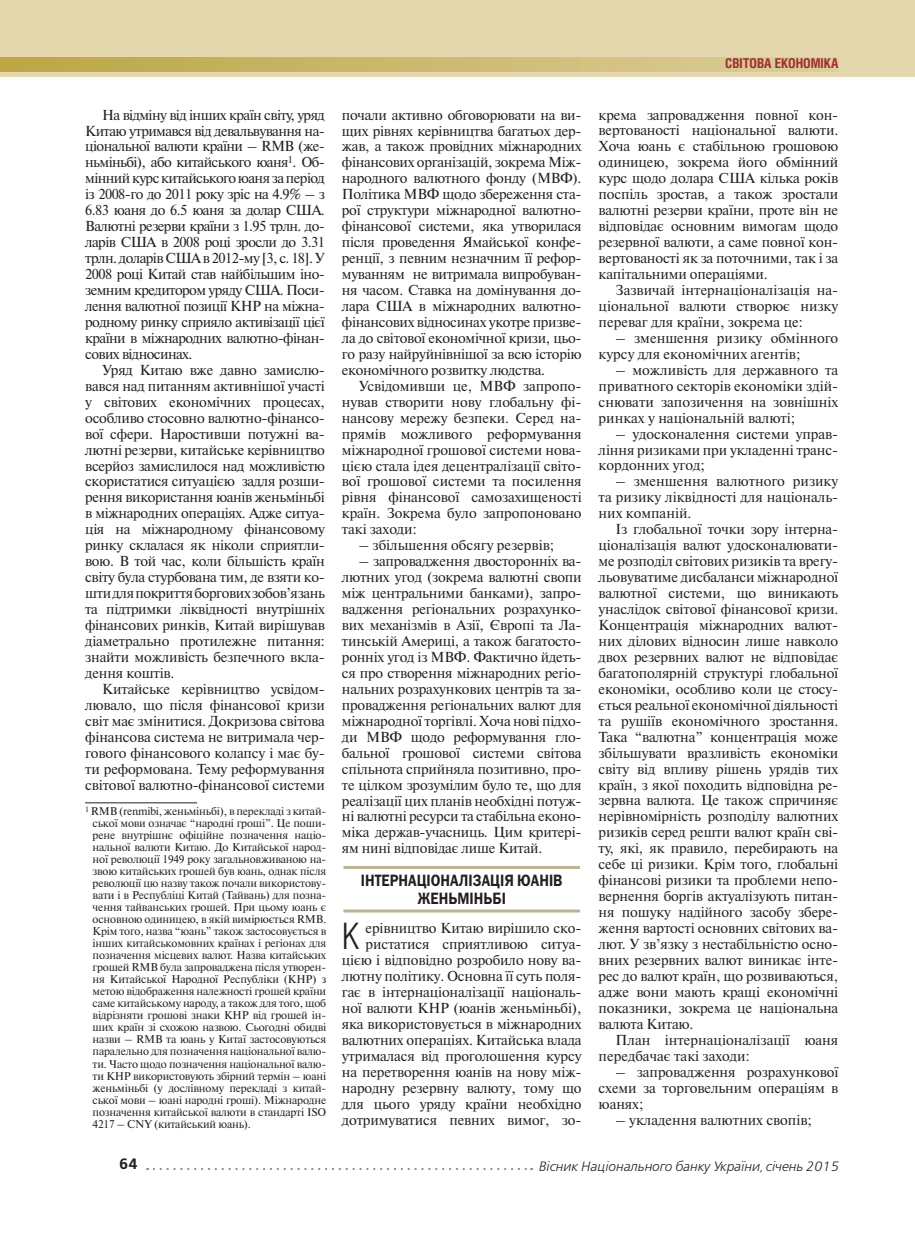
<style>
.page{position:relative;width:915px;height:1234px;background:#fff}
.page>*{position:absolute;margin:0;border:0;box-sizing:border-box;transform-origin:0 0}
.t1{font:300 36.6px "Helios Cond";color:#231f20}
.t2{font:16.5px/18px "Franklin Gothic Demi C";color:#231f20;text-align:center;scale:.85 1}
.t3{font:15px "Free Set Demi Bold C";color:#231f20}
.t4{font:14.4px/15.9px "Newton C";letter-spacing:-.01em;color:#231f20;text-align:justify}
.t5{font:italic 13.5px "Free Set Light C";color:#231f20}
.t6{font:700 13.5px "Helios Cond";color:#9e2d32}
.t7{font:11.25px/12px "Newton C";letter-spacing:-.015em;color:#231f20;text-align:justify}
.s1{font-size:10.5px}
</style>
<div class="page">
<div style="left:0;top:0;width:914px;height:77px;background:#e5d8ae"></div>
<svg style="left:0;top:57px;width:838px;height:14px;background:#cbb96f"></svg>
<svg style="left:154px;top:1167px;width:378px;height:2px"></svg>
<hr style="left:343px;top:865px;width:237px;height:3px;background:#bdb497">
<hr style="left:343px;top:909px;width:237px;height:3px;background:#bdb497">
<hr style="left:85px;top:802px;width:112px;height:1px;background:#231f20">
<p class="t4" style="left:85px;top:108px;width:241px;text-indent:17px">На відміну від інших країн світу, уряд Китаю утримався від девальвування на&shy;ціональної валюти країни – RMB (же&shy;ньміньбі), або китайського юаня<sup>1</sup>. Об&shy;мінний курс китайського юаня за період із 2008-го до 2011 року зріс на 4.9% – з 6.83 юаня до 6.5 юаня за долар США.<br>Валютні резерви країни з 1.95 трлн. до&shy;ларів США в 2008 році зросли до 3.31 трлн. доларів США в 2012-му [3, с. 18]. У 2008 році Китай став найбільшим іно&shy;земним кредитором уряду США. Поси&shy;лення валютної позиції КНР на міжна&shy;родному ринку сприяло активізації цієї країни в міжнародних валютно-фінан&shy;со вих відносинах.</p>
<p class="t4" style="left:85px;top:363px;width:241px;text-indent:17px">Уряд Китаю вже давно замислю&shy;вався над питанням активнішої участі у світових економічних процесах, особливо стосовно валютно-фінан со&shy;вої сфери. Наростивши потужні ва&shy;лютні резерви, китайське керівництво всерйоз замислилося над можливістю скористатися ситуацією задля розши&shy;рення використання юанів женьміньбі в міжнародних операціях. Адже ситуа&shy;ція на міжнародному фінансовому ринку склалася як ніколи сприятли&shy;вою. В той час, коли більшість країн світу була стурбована тим, де взяти ко&shy;шти для покриття боргових зобов’язань та під тримки ліквідності внутрішніх фінансових ринків, Китай вирішував діаметрально протилежне питання: знайти можливість безпечного вкла&shy;дення коштів.</p>
<p class="t4" style="left:85px;top:682px;width:241px;text-indent:17px">Китайське керівництво усвідом&shy;лювало, що після фінансової кризи світ має змінитися. Докризова світова фінансова система не витримала чер&shy;гового фінансового колапсу і має бу&shy;ти реформована. Тему реформування світової валютно-фінансової системи</p>
<p class="t7" style="left:93px;top:806px;width:235px;text-indent:-8px"><sup>1</sup> RMB (renmibi, женьміньбі), в перекладі з китай&shy;ської мови означає “народні гроші”. Це поши&shy;рене внутрішнє офіційне позначення націо&shy;нальної валюти Китаю. До Китайської народ&shy;ної революції 1949 року загальновживаною на&shy;звою китайських грошей був юань, однак після революції цю назву також почали використову&shy;вати і в Республіці Китай (Тайвань) для позна&shy;чення тайванських грошей. При цьому юань є основною одиницею, в якій вимірюється RMB.<br>Крім того, назва “юань” також застосовується в інших китайськомовних країнах і регіонах для позначення місцевих валют. Назва китайських грошей RMB була запроваджена після утворен&shy;ня Китайської Народної Республіки (КНР) з метою відображення належності грошей країни саме китайському народу, а також для того, щоб відрізняти грошові знаки КНР від грошей ін&shy;ших країн зі схожою назвою. Сьогодні обидві назви – RMB та юань у Китаї застосовуються паралельно для позначення національної валю&shy;ти. Часто щодо позначення національної валю&shy;ти КНР використовують збірний термін – юані женьміньбі (у дослівному перекладі з китай&shy;ської мови – юані народні гроші). Міжнародне позначення китайської валюти в стандарті ISO 4217 – CNY (китайський юань).</p>
<p class="t4" style="left:342px;top:108px;width:241px">почали активно обговорювати на ви&shy;щих рівнях керівництва багатьох дер&shy;жав, а також провідних міжнародних фінансових організацій, зокрема Між&shy;народного валютного фонду (МВФ).<br>Політика МВФ щодо збереження ста&shy;рої структури міжнародної валютно&shy;фі нансової системи, яка утворилася після проведення Ямайської конфе&shy;ренції, з певним незначним її рефор&shy;муванням не витримала випробуван&shy;ня часом. Ставка на домінування до&shy;лара США в міжнародних валютно&shy;фінан сових відносинах укотре призве&shy;ла до світової економічної кризи, цьо&shy;го разу найруйнівнішої за всю історію економічного розвитку людства.</p>
<p class="t4" style="left:342px;top:379px;width:241px;text-indent:17px">Усвідомивши це, МВФ запропо&shy;нував створити нову глобальну фі&shy;нансову мережу безпеки. Серед на&shy;прямів можливого реформування міжнародної грошової системи нова&shy;цією стала ідея децентралізації світо&shy;вої грошової системи та посилення рівня фінансової самозахищеності країн. Зокрема було запропоновано такі заходи:</p>
<p class="t4" style="left:359px;top:538px;width:197px">– збільшення обсягу резервів;</p>
<p class="t4" style="left:342px;top:554px;width:241px;text-indent:17px">– запровадження двосторонніх ва&shy;лютних угод (зокрема валютні свопи між центральними банками), запро&shy;вадження регіональних розрахунко&shy;вих механізмів в Азії, Європі та Ла&shy;тинській Америці, а також багатосто&shy;ронніх угод із МВФ. Фактично йдеть&shy;ся про створення міжнародних регіо&shy;нальних розрахункових центрів та за&shy;провадження регіональних валют для міжнародної торгівлі. Хоча нові підхо&shy;ди МВФ щодо реформування гло&shy;бальної грошової системи світова спільнота сприйняла позитивно, про&shy;те цілком зрозумілим було те, що для реалізації цих планів необхідні потуж&shy;ні валютні ресурси та стабільна еконо&shy;міка держав-учасниць. Цим критері&shy;ям нині відповідає лише Китай.</p>
<p class="t2" style="left:361px;top:871px;width:239px">ІНТЕРНАЦІОНАЛІЗАЦІЯ ЮАНІВ<br>ЖЕНЬМІНЬБІ</p>
<h1 class="t1" style="left:342px;top:921px;width:19px">К</h1>
<p class="t4" style="left:342px;top:921px;width:241px;text-align:right">ерівництво Китаю вирішило ско&shy;ристатися сприятливою ситуа&shy;цією і відповідно розробило нову ва&shy;лютну політику. Основна її суть поля&shy;гає в інтернаціоналізації національ&shy;ної валюти КНР (юанів женьміньбі), яка використовується в міжнародних валютних операціях. Китайська влада утрималася від проголошення курсу на перетворення юанів на нову між&shy;народну резервну валюту, тому що для цього уряду країни необхідно до тримуватися певних вимог, зо-</p>
<p class="t6" style="left:725px;top:58px;width:115px">СВІТОВА ЕКОНОМІКА</p>
<p class="t4" style="left:598px;top:108px;width:241px">крема запровадження повної кон&shy;вертованості національної валюти.<br>Хоча юань є стабільною грошовою одиницею, зокрема його обмінний курс щодо долара США кілька років поспіль зростав, а також зростали валютні резерви країни, проте він не відповідає основним вимогам щодо резервної валюти, а саме повної кон&shy;вертованості як за поточними, так і за капітальними операціями.</p>
<p class="t4" style="left:598px;top:283px;width:241px;text-indent:17px">Зазвичай інтернаціоналізація на&shy;ціональної валюти створює низку переваг для країни, зокрема це:</p>
<p class="t4" style="left:598px;top:331px;width:241px;text-indent:17px">– зменшення ризику обмінного курсу для економічних агентів;</p>
<p class="t4" style="left:598px;top:363px;width:241px;text-indent:17px">– можливість для державного та приватного секторів економіки здій&shy;снювати запозичення на зовнішніх ринках у національній валюті;</p>
<p class="t4" style="left:598px;top:426px;width:241px;text-indent:17px">– удосконалення системи управ&shy;ління ризиками при укладенні транс&shy;кордонних угод;</p>
<p class="t4" style="left:598px;top:474px;width:241px;text-indent:17px">– зменшення валютного ризику та ризику ліквідності для національ&shy;них компаній.</p>
<p class="t4" style="left:598px;top:522px;width:241px;text-indent:17px">Із глобальної точки зору інтерна&shy;ціо налізація валют удосконалювати&shy;ме розподіл світових ризиків та врегу&shy;льовуватиме дисбаланси міжнародної валютної системи, що виникають унаслідок світової фінансової кризи.<br>Концентрація міжнародних валют&shy;них ділових відносин лише навколо двох резервних валют не відповідає багатополярній структурі глобальної економіки, особливо коли це стосу&shy;ється реальної економічної діяльності та рушіїв економічного зростання.<br>Така “валютна” концентрація може збільшувати вразливість економіки світу від впливу рішень урядів тих країн, з якої походить відповідна ре&shy;зервна валюта. Це також спричиняє нерівномірність розподілу валютних ризиків серед решти валют країн сві&shy;ту, які, як правило, перебирають на себе ці ризики. Крім того, глобальні фінансові ризики та проблеми непо&shy;вернення боргів актуалізують питан&shy;ня пошуку надійного засобу збере&shy;ження вартості основних світових ва&shy;лют. У зв’язку з нестабільністю осно&shy;вних резервних валют виникає інте&shy;рес до валют країн, що розвиваються, адже вони мають кращі економічні показники, зокрема це національна валюта Китаю.</p>
<p class="t4" style="left:598px;top:1032px;width:241px;text-indent:17px">План інтернаціоналізації юаня передбачає такі заходи:</p>
<p class="t4" style="left:598px;top:1064px;width:241px;text-indent:17px">– запровадження розрахункової схеми за торговельним операціям в юанях;</p>
<p class="t4" style="left:615px;top:1112px;width:198px">– укладення валютних свопів;</p>
<p class="t3" style="left:119px;top:1157px;width:20px">64</p>
<p class="t5" style="left:538px;top:1160px;width:302px">Вісник Національного банку України<span class="s1">,</span> січень 2015</p>
</div>
